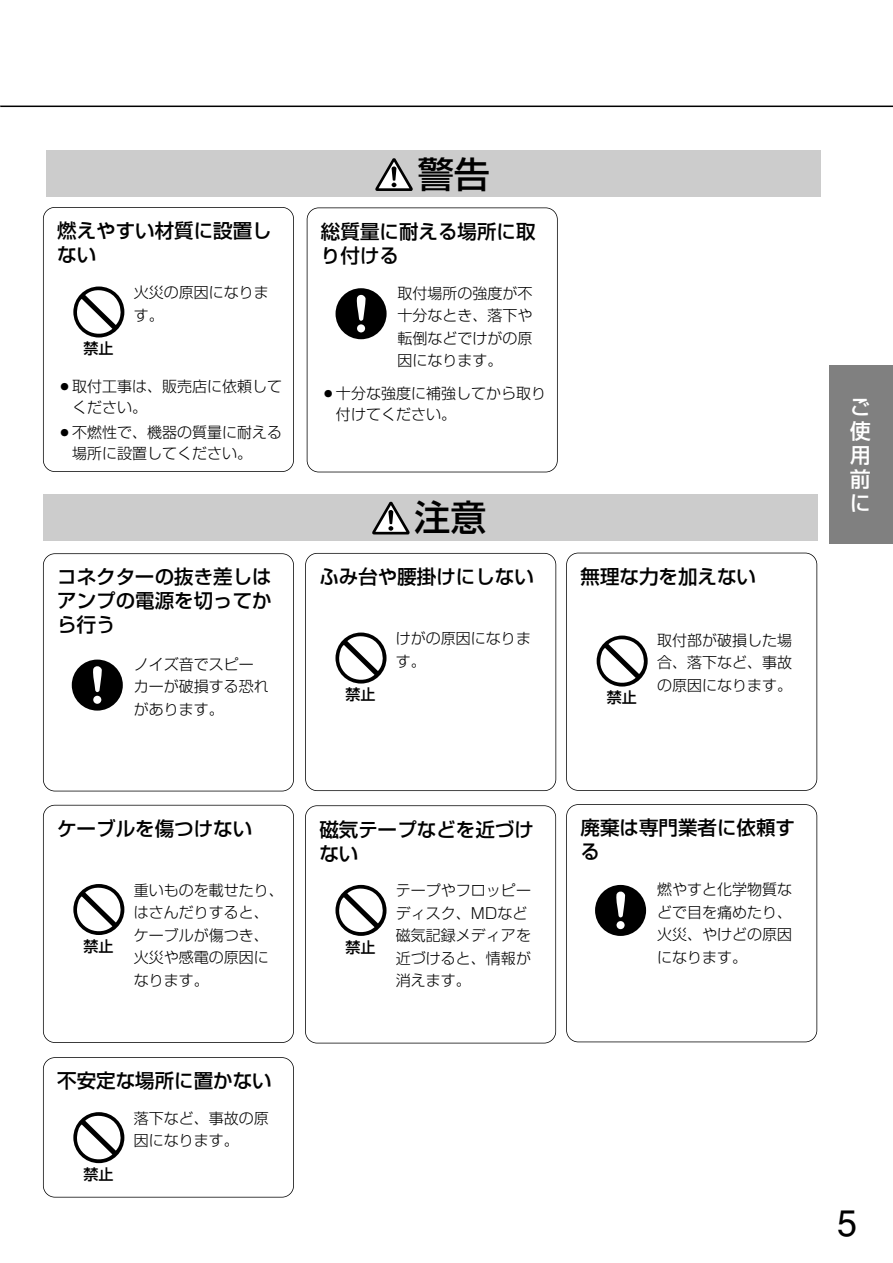
<style>
.page{position:relative;width:893px;height:1263px;background:#fff}
.page>*{position:absolute;margin:0;border:0;box-sizing:border-box;transform-origin:0 0}
.t1{font:500 36px "Shin Go";color:#000}
.t2{font:36px "Helvetica";color:#000}
.t3{font:500 21px/24px "Shin Go";color:#fff;text-align:justify}
.t4{font:500 19.5px/24px "Shin Go";color:#000}
.t5{font:300 15px/22.5px "Shin Go";color:#000}
.t6{font:500 15px "Shin Go";color:#000}
</style>
<div class="page">
<hr style="left:0;top:106px;width:892px;height:1px;background:#000">
<div style="left:829px;top:366px;width:63px;height:178px;background:#808080"></div>
<div style="left:46px;top:150px;width:774px;height:47px;background:#ccc"></div>
<svg style="left:375px;top:158px;width:38px;height:33px"></svg>
<div style="left:43px;top:207px;width:251px;height:265px;border:2px solid #000;border-radius:12px"></div>
<svg style="left:73px;top:287px;width:51px;height:51px"></svg>
<svg style="left:76px;top:289px;width:46px;height:46px"></svg>
<div style="left:307px;top:207px;width:250px;height:265px;border:2px solid #000;border-radius:12px"></div>
<div style="left:335px;top:288px;width:51px;height:51px;background:#000;border-radius:50%"></div>
<div style="left:357px;top:324px;width:8px;height:8px;background:#fff;border-radius:50%"></div>
<svg style="left:356px;top:294px;width:9px;height:27px"></svg>
<div style="left:72px;top:660px;width:51px;height:51px;background:#000;border-radius:50%"></div>
<div style="left:93px;top:696px;width:8px;height:8px;background:#fff;border-radius:50%"></div>
<svg style="left:93px;top:666px;width:9px;height:26px"></svg>
<div style="left:43px;top:494px;width:774px;height:47px;background:#ccc"></div>
<svg style="left:372px;top:502px;width:38px;height:33px"></svg>
<div style="left:43px;top:805px;width:251px;height:238px;border:2px solid #000;border-radius:12px"></div>
<svg style="left:73px;top:884px;width:51px;height:51px"></svg>
<svg style="left:76px;top:887px;width:46px;height:45px"></svg>
<div style="left:43px;top:553px;width:251px;height:238px;border:2px solid #000;border-radius:12px"></div>
<div style="left:566px;top:553px;width:251px;height:238px;border:2px solid #000;border-radius:12px"></div>
<svg style="left:596px;top:636px;width:51px;height:51px"></svg>
<svg style="left:599px;top:638px;width:46px;height:46px"></svg>
<div style="left:305px;top:553px;width:251px;height:238px;border:2px solid #000;border-radius:12px"></div>
<svg style="left:335px;top:633px;width:51px;height:51px"></svg>
<svg style="left:338px;top:635px;width:46px;height:46px"></svg>
<div style="left:305px;top:805px;width:251px;height:238px;border:2px solid #000;border-radius:12px"></div>
<svg style="left:335px;top:885px;width:51px;height:51px"></svg>
<svg style="left:338px;top:887px;width:46px;height:46px"></svg>
<div style="left:566px;top:804px;width:251px;height:238px;border:2px solid #000;border-radius:12px"></div>
<div style="left:595px;top:885px;width:51px;height:51px;background:#000;border-radius:50%"></div>
<div style="left:616px;top:921px;width:8px;height:8px;background:#fff;border-radius:50%"></div>
<svg style="left:616px;top:891px;width:9px;height:27px"></svg>
<div style="left:43px;top:1057px;width:251px;height:141px;border:2px solid #000;border-radius:12px"></div>
<svg style="left:73px;top:1112px;width:51px;height:51px"></svg>
<svg style="left:76px;top:1115px;width:46px;height:46px"></svg>
<h3 class="t4" style="left:57px;top:221px;width:216px">燃えやすい材質に設置しない</h3>
<p class="t6" style="left:83px;top:343px;width:31px">禁止</p>
<p class="t5" style="left:134px;top:283px;width:136px">火災の原因になります。</p>
<p class="t5" style="left:72px;top:377px;width:211px;line-height:21px;text-indent:-15px">○取付工事は、販売店に依頼してください。</p>
<p class="t5" style="left:72px;top:424px;width:211px;line-height:21px;text-indent:-15px">○不燃性で、機器の質量に耐える場所に設置してください。</p>
<h3 class="t4" style="left:57px;top:567px;width:216px;text-align:justify">コネクターの抜き差しはアンプの電源を切ってから行う</h3>
<p class="t5" style="left:134px;top:655px;width:136px">ノイズ音でスピーカーが破損する恐れがあります。</p>
<h1 class="t1" style="left:418px;top:161px;width:73px">警告</h1>
<h3 class="t4" style="left:321px;top:221px;width:216px">総質量に耐える場所に取り付ける</h3>
<p class="t5" style="left:397px;top:284px;width:136px;text-align:justify">取付場所の強度が不十分なとき、落下や転倒などでけがの原因になります。</p>
<p class="t5" style="left:336px;top:385px;width:212px;line-height:21px;text-indent:-15px">○十分な強度に補強してから取り付けてください。</p>
<h1 class="t1" style="left:414px;top:504px;width:73px">注意</h1>
<h3 class="t4" style="left:319px;top:567px;width:216px">ふみ台や腰掛けにしない</h3>
<p class="t6" style="left:345px;top:689px;width:31px">禁止</p>
<p class="t5" style="left:396px;top:629px;width:136px">けがの原因になります。</p>
<h3 class="t4" style="left:580px;top:567px;width:177px">無理な力を加えない</h3>
<p class="t6" style="left:606px;top:692px;width:31px">禁止</p>
<p class="t5" style="left:657px;top:631px;width:137px;text-align:justify">取付部が破損した場合、落下など、事故の原因になります。</p>
<h3 class="t4" style="left:57px;top:819px;width:197px">ケーブルを傷つけない</h3>
<p class="t6" style="left:83px;top:941px;width:31px">禁止</p>
<p class="t5" style="left:134px;top:881px;width:151px">重いものを載せたり、はさんだりすると、ケーブルが傷つき、火災や感電の原因になります。</p>
<h3 class="t4" style="left:57px;top:1071px;width:216px">不安定な場所に置かない</h3>
<p class="t6" style="left:83px;top:1169px;width:31px">禁止</p>
<p class="t5" style="left:134px;top:1109px;width:136px">落下など、事故の原因になります。</p>
<h3 class="t4" style="left:319px;top:819px;width:216px">磁気テープなどを近づけない</h3>
<p class="t6" style="left:345px;top:942px;width:31px">禁止</p>
<p class="t5" style="left:396px;top:882px;width:136px">テープやフロッピーディスク、MDなど磁気記録メディアを近づけると、情報が消えます。</p>
<h3 class="t4" style="left:580px;top:818px;width:216px">廃棄は専門業者に依頼する</h3>
<p class="t5" style="left:657px;top:880px;width:137px;text-align:justify">燃やすと化学物質などで目を痛めたり、火災、やけどの原因になります。</p>
<h2 class="t3" style="left:849px;top:397px;width:22px">ご使用前に</h2>
<h1 class="t2" style="left:837px;top:1211px;width:22px">5</h1>
</div>
